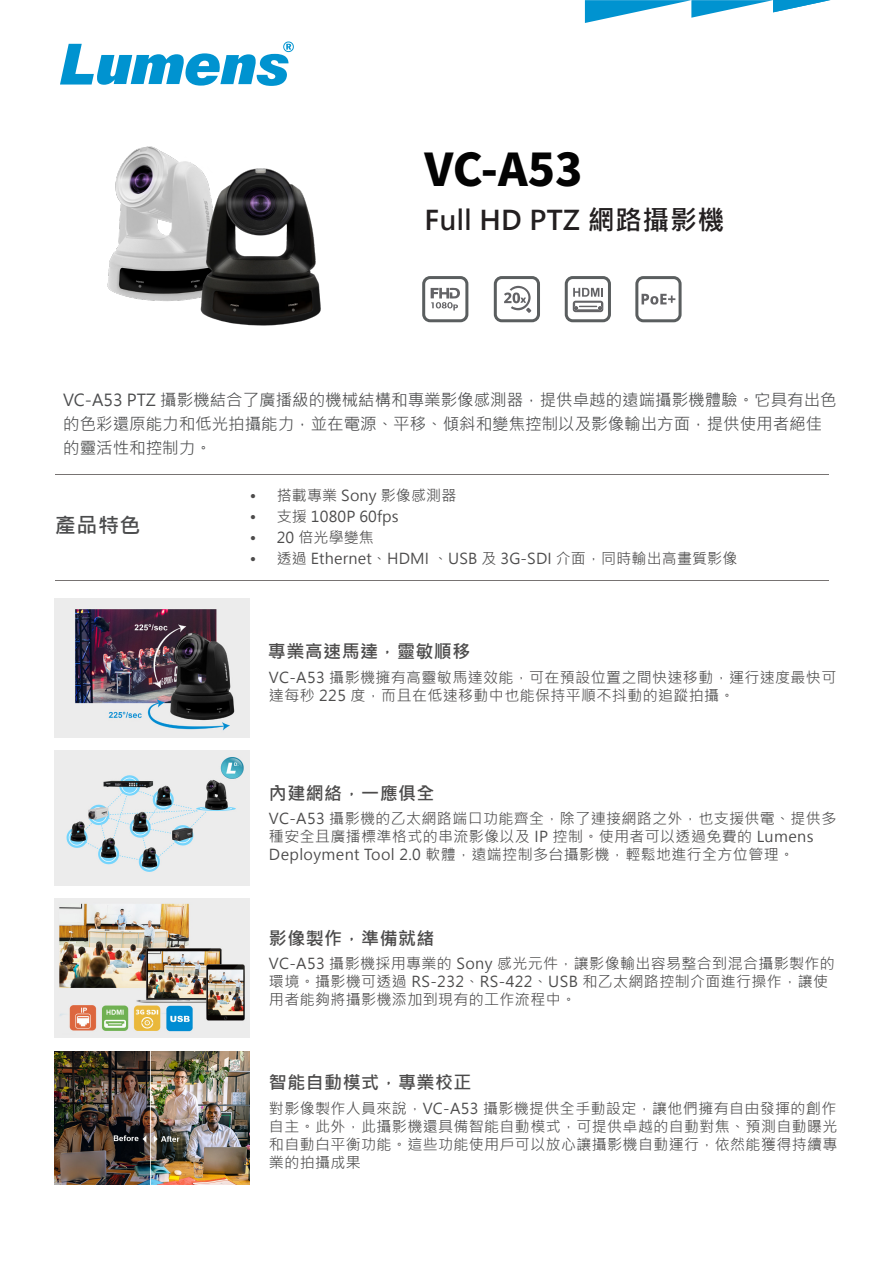
<style>
.page{position:relative;width:893px;height:1263px;background:#fff}
.page>*{position:absolute;margin:0;border:0;box-sizing:border-box;transform-origin:0 0}
.t1{font:900 45px "Noto Sans CJ Kkr";color:#030303}
.t2{font:700 27px "Microsoft Jheng Hei";letter-spacing:.015em;color:#231f20}
.t3{font:700 21px "Microsoft Jheng Hei";color:#4b4c4d}
.t4{font:700 18px "Microsoft Jheng Hei";letter-spacing:.025em;color:#4c4b4b}
.t5{font:16.5px/24px "Microsoft Jheng Hei";color:#4b4c4d}
.t6{font:15px/18px "Microsoft Jheng Hei";letter-spacing:.025em;color:#4c4b4b}
</style>
<div class="page">
<hr style="left:55px;top:474px;width:774px;height:1px;background:#777372">
<hr style="left:55px;top:580px;width:774px;height:1px;background:#777372">
<svg style="left:585px;top:0;width:246px;height:23px"></svg>
<svg style="left:60px;top:41px;width:234px;height:45px"></svg>
<img style="left:107px;top:146px;width:84px;height:155px">
<img style="left:179px;top:163px;width:142px;height:163px">
<div style="left:565px;top:276px;width:46px;height:46px;border:3px solid #5a5e5f;border-radius:6px"></div>
<div style="left:422px;top:276px;width:46px;height:46px;border:3px solid #5a5e5f;border-radius:6px"></div>
<div style="left:635px;top:276px;width:47px;height:46px;border:3px solid #5a5e5f;border-radius:6px"></div>
<div style="left:494px;top:276px;width:46px;height:46px;border:3px solid #5a5e5f;border-radius:6px"></div>
<svg style="left:573px;top:288px;width:30px;height:24px"></svg>
<svg style="left:504px;top:286px;width:27px;height:27px"></svg>
<svg style="left:642px;top:294px;width:33px;height:11px"></svg>
<svg style="left:431px;top:288px;width:29px;height:22px"></svg>
<img style="left:54px;top:598px;width:196px;height:140px">
<img style="left:55px;top:750px;width:195px;height:135px">
<img style="left:54px;top:898px;width:196px;height:140px">
<img style="left:54px;top:1051px;width:196px;height:133px">
<p class="t1" style="left:424px;top:144px;width:160px">VC-A53</p>
<p class="t2" style="left:424px;top:203px;width:301px">Full HD PTZ 網路攝影機</p>
<p class="t5" style="left:63px;top:388px;width:775px">VC-A53 PTZ 攝影機結合了廣播級的機械結構和專業影像感測器，提供卓越的遠端攝影機體驗。它具有出色的色彩還原能力和低光拍攝能力，並在電源、平移、傾斜和變焦控制以及影像輸出方面，提供使用者絕佳的靈活性和控制力。</p>
<p class="t3" style="left:55px;top:512px;width:87px">產品特色</p>
<p class="t6" style="left:250px;top:486px;width:208px">• 搭載專業 Sony 影像感測器</p>
<p class="t6" style="left:250px;top:507px;width:150px">• 支援 1080P 60fps</p>
<p class="t6" style="left:250px;top:528px;width:126px">• 20 倍光學變焦</p>
<p class="t6" style="left:250px;top:549px;width:489px">• 透過 Ethernet、HDMI 、USB 及 3G-SDI 介面，同時輸出高畫質影像</p>
<p class="t4" style="left:268px;top:640px;width:204px">專業高速馬達，靈敏順移</p>
<p class="t6" style="left:269px;top:668px;width:569px">VC-A53 攝影機擁有高靈敏馬達效能，可在預設位置之間快速移動，運行速度最快可達每秒 225 度，而且在低速移動中也能保持平順不抖動的追蹤拍攝。</p>
<p class="t4" style="left:269px;top:782px;width:167px">內建網絡，一應俱全</p>
<p class="t6" style="left:269px;top:809px;width:569px">VC-A53 攝影機的乙太網路端口功能齊全，除了連接網路之外，也支援供電、提供多種安全且廣播標準格式的串流影像以及 IP 控制。使用者可以透過免費的 Lumens<br>Deployment Tool 2.0 軟體，遠端控制多台攝影機，輕鬆地進行全方位管理。</p>
<p class="t4" style="left:269px;top:927px;width:167px">影像製作，準備就緒</p>
<p class="t6" style="left:269px;top:954px;width:567px">VC-A53 攝影機採用專業的 Sony 感光元件，讓影像輸出容易整合到混合攝影製作的環境。攝影機可透過 RS-232、RS-422、USB 和乙太網路控制介面進行操作，讓使用者能夠將攝影機添加到現有的工作流程中。</p>
<p class="t4" style="left:269px;top:1071px;width:204px">智能自動模式，專業校正</p>
<p class="t6" style="left:269px;top:1099px;width:570px;text-align:justify">對影像製作人員來說，VC-A53 攝影機提供全手動設定，讓他們擁有自由發揮的創作自主。此外，此攝影機還具備智能自動模式，可提供卓越的自動對焦、預測自動曝光和自動白平衡功能。這些功能使用戶可以放心讓攝影機自動運行，依然能獲得持續專業的拍攝成果</p>
</div>
